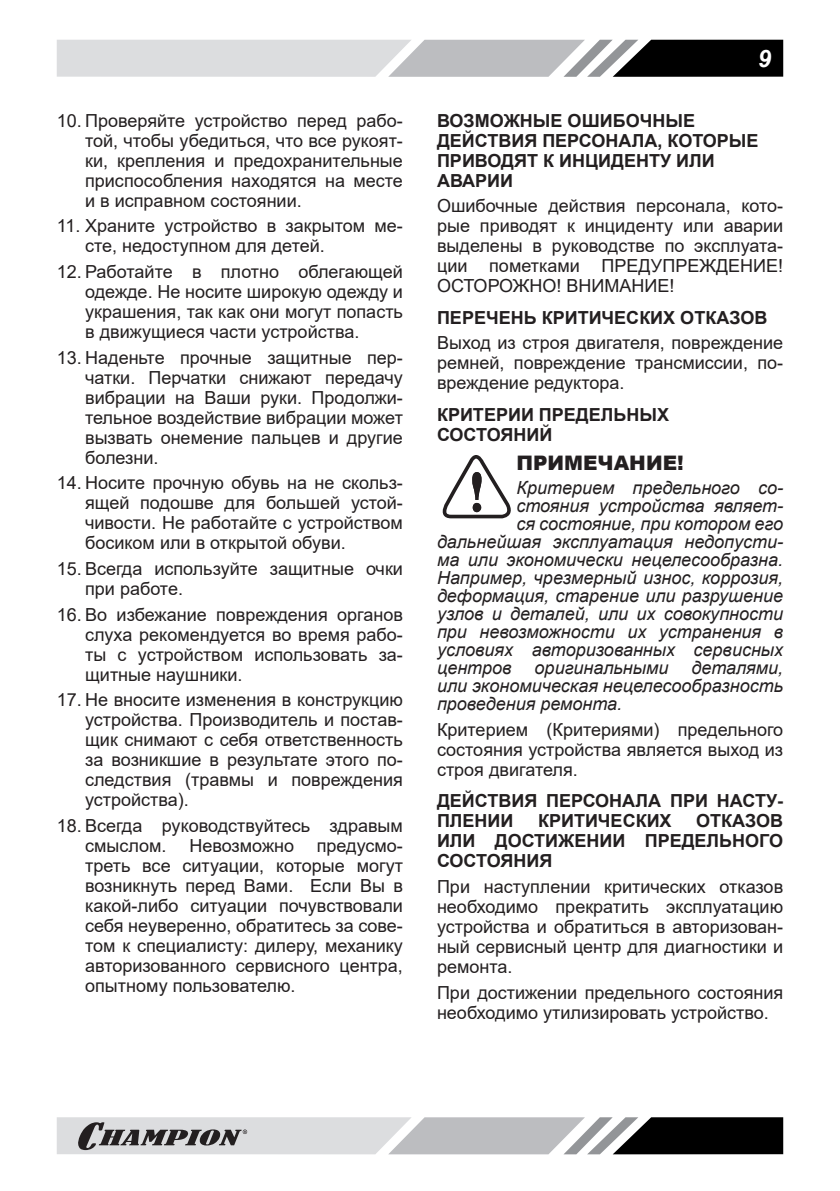
<style>
.page{position:relative;width:840px;height:1191px;background:#fff}
.page>*{position:absolute;margin:0;border:0;box-sizing:border-box;transform-origin:0 0}
.t1{font:italic 700 24px "Arial";color:#fff}
.t2{font:900 20px "Arial";color:#231f20}
.t3{font:18px/20px "Arial";color:#231f20;text-align:justify}
.t4{font:italic 18px/18px "Arial";color:#231f20;text-align:justify}
.t5{font:700 18px/20px "Arial";color:#231f20}
</style>
<div class="page">
<svg style="left:57px;top:40px;width:725px;height:37px;background:#a7a8aa"></svg>
<svg style="left:57px;top:1117px;width:725px;height:37px;background:#9c9d9e"></svg>
<svg style="left:442px;top:455px;width:69px;height:63px"></svg>
<p class="t3" style="left:85px;top:110px;width:319px;text-indent:-28px">10. Проверяйте устройство перед рабо&shy;той, чтобы убедиться, что все рукоят&shy;ки, крепления и предохранительные приспособления находятся на месте и в исправном состоянии.</p>
<p class="t3" style="left:85px;top:216px;width:319px;text-indent:-28px">11. Храните устройство в закрытом ме&shy;сте, недоступном для детей.</p>
<p class="t3" style="left:85px;top:261px;width:319px;text-indent:-28px">12. Работайте в плотно облегающей одежде. Не носите широкую одежду и украшения, так как они могут попасть в движущиеся части устройства.</p>
<p class="t3" style="left:85px;top:347px;width:319px;text-indent:-28px">13. Наденьте прочные защитные пер&shy;чатки. Перчатки снижают передачу вибрации на Ваши руки. Продолжи&shy;тельное воздействие вибрации может вызвать онемение пальцев и другие болезни.</p>
<p class="t3" style="left:85px;top:473px;width:319px;text-indent:-28px">14. Носите прочную обувь на не скольз&shy;ящей подошве для большей устой&shy;чивости. Не работайте с устройством босиком или в открытой обуви.</p>
<p class="t3" style="left:85px;top:558px;width:319px;text-indent:-28px">15. Всегда используйте защитные очки при работе.</p>
<p class="t3" style="left:85px;top:604px;width:319px;text-indent:-28px">16. Во избежание повреждения органов слуха рекомендуется во время рабо&shy;ты с устройством использовать за&shy;щитные наушники.</p>
<p class="t3" style="left:85px;top:690px;width:319px;text-indent:-28px">17. Не вносите изменения в конструкцию устройства. Производитель и постав&shy;щик снимают с себя ответственность за возникшие в результате этого по&shy;следствия (травмы и повреждения устройства).</p>
<p class="t3" style="left:85px;top:815px;width:319px;text-indent:-28px">18. Всегда руководствуйтесь здравым смыслом.</p>
<p class="t3" style="left:189px;top:835px;width:106px">Невозможно</p>
<p class="t3" style="left:85px;top:835px;width:319px;text-indent:231px">предусмо&shy;треть все ситуации, которые могут возникнуть перед Вами. Если Вы в какой-либо ситуации почувствовали себя неуверенно, обратитесь за сове&shy;том к специалисту: дилеру, механику авторизованного сервисного центра, опытному пользователю.</p>
<h1 class="t1" style="left:757px;top:42px;width:15px">9</h1>
<p class="t5" style="left:437px;top:110px;width:323px">ВОЗМОЖНЫЕ ОШИБОЧНЫЕ<br>ДЕЙСТВИЯ ПЕРСОНАЛА, КОТОРЫЕ<br>ПРИВОДЯТ К ИНЦИДЕНТУ ИЛИ<br>АВАРИИ</p>
<p class="t3" style="left:437px;top:196px;width:347px">Ошибочные действия персонала, кото&shy;рые приводят к инциденту или аварии выделены в руководстве по эксплуата&shy;ции пометками ПРЕДУПРЕЖДЕНИЕ!<br>ОСТОРОЖНО! ВНИМАНИЕ!</p>
<p class="t5" style="left:437px;top:307px;width:332px">ПЕРЕЧЕНЬ КРИТИЧЕСКИХ ОТКАЗОВ</p>
<p class="t3" style="left:437px;top:333px;width:347px">Выход из строя двигателя, повреждение ремней, повреждение трансмиссии, по&shy;вреждение редуктора.</p>
<p class="t5" style="left:437px;top:404px;width:233px">КРИТЕРИИ ПРЕДЕЛЬНЫХ<br>СОСТОЯНИЙ</p>
<p class="t2" style="left:516px;top:449px;width:169px">ПРИМЕЧАНИЕ!</p>
<p class="t4" style="left:516px;top:479px;width:268px">Критерием предельного со-</p>
<p class="t4" style="left:516px;top:497px;width:268px">стояния устройства являет-</p>
<p class="t4" style="left:516px;top:515px;width:268px">ся состояние, при котором его</p>
<p class="t4" style="left:437px;top:533px;width:347px">дальнейшая эксплуатация недопусти-</p>
<p class="t4" style="left:437px;top:551px;width:347px">ма или экономически нецелесообразна.</p>
<p class="t4" style="left:437px;top:569px;width:347px">Например, чрезмерный износ, коррозия,</p>
<p class="t4" style="left:437px;top:587px;width:347px">деформация, старение или разрушение</p>
<p class="t4" style="left:437px;top:605px;width:347px">узлов и деталей, или их совокупности</p>
<p class="t4" style="left:437px;top:623px;width:347px">при невозможности их устранения в</p>
<p class="t4" style="left:437px;top:641px;width:347px">условиях авторизованных сервисных</p>
<p class="t4" style="left:437px;top:659px;width:76px">центров</p>
<p class="t4" style="left:534px;top:659px;width:135px">оригинальными</p>
<p class="t4" style="left:437px;top:659px;width:347px;text-indent:254px">деталями, или экономическая нецелесообразность проведения ремонта.</p>
<p class="t3" style="left:437px;top:719px;width:347px">Критерием (Критериями) предельного состояния устройства является выход из строя двигателя.</p>
<p class="t5" style="left:437px;top:791px;width:347px">ДЕЙСТВИЯ ПЕРСОНАЛА ПРИ НАСТУ-<br>ПЛЕНИИ</p>
<p class="t5" style="left:437px;top:811px;width:347px;text-align:justify;text-indent:259px">ОТКАЗОВ ИЛИ ДОСТИЖЕНИИ ПРЕДЕЛЬНОГО СОСТОЯНИЯ</p>
<p class="t3" style="left:437px;top:876px;width:347px">При наступлении критических отказов необходимо прекратить эксплуатацию устройства и обратиться в авторизован&shy;ный сервисный центр для диагностики и ремонта.</p>
<p class="t3" style="left:437px;top:982px;width:347px">При достижении предельного состояния необходимо утилизировать устройство.</p>
<p class="t5" style="left:537px;top:811px;width:135px">КРИТИЧЕСКИХ</p>
</div>
